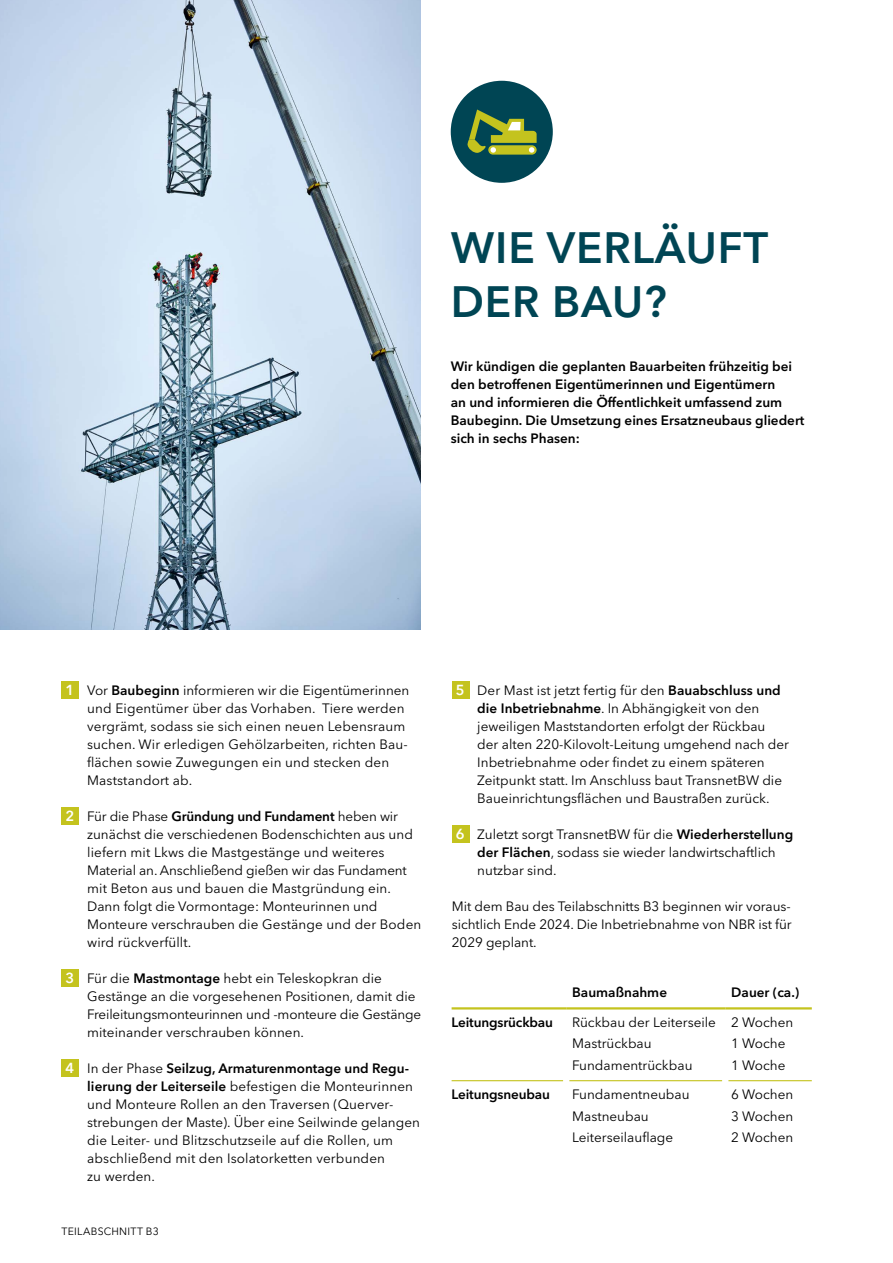
<style>
.page{position:relative;width:893px;height:1263px;background:#fff}
.page>*{position:absolute;margin:0;border:0;box-sizing:border-box;transform-origin:0 0}
.t1{font:600 43.5px/54px "Avenir Next LT Pro";letter-spacing:.02em;color:#004554}
.t2{font:13.5px/18px "Avenir Next LT Pro";color:#000}
.t3{font:600 13.5px/18px "Avenir Next LT Pro";color:#000}
.t4{font:10.5px "Avenir Next LT Pro";letter-spacing:.025em;color:#000}
.s1{font-weight:600;font-size:14.4px;color:#fff}
.s2{font-weight:600}
</style>
<div class="page">
<img style="left:0;top:0;width:421px;height:629px">
<div style="left:451px;top:81px;width:102px;height:102px;background:#004554;border-radius:50%"></div>
<div style="left:488px;top:145px;width:48px;height:10px;background:#779232;border-radius:5px"></div>
<svg style="left:467px;top:109px;width:69px;height:45px"></svg>
<div style="left:62px;top:681px;width:17px;height:17px;background:#c4c31e"></div>
<div style="left:62px;top:807px;width:17px;height:17px;background:#c4c31e"></div>
<div style="left:62px;top:969px;width:17px;height:17px;background:#c4c31e"></div>
<div style="left:62px;top:1059px;width:17px;height:17px;background:#c4c31e"></div>
<div style="left:452px;top:681px;width:17px;height:17px;background:#c4c31e"></div>
<div style="left:452px;top:825px;width:17px;height:17px;background:#c4c31e"></div>
<hr style="left:452px;top:1080px;width:111px;height:1px;background:#c4c31e">
<hr style="left:569px;top:1080px;width:153px;height:1px;background:#c4c31e">
<hr style="left:728px;top:1080px;width:84px;height:1px;background:#c4c31e">
<hr style="left:452px;top:1007px;width:114px;height:2px;background:#c4c31e">
<hr style="left:566px;top:1007px;width:159px;height:2px;background:#c4c31e">
<hr style="left:725px;top:1007px;width:87px;height:2px;background:#c4c31e">
<h1 class="t1" style="left:451px;top:220px;width:319px">WIE VERLÄUFT<br>DER BAU?</h1>
<p class="t3" style="left:451px;top:357px;width:355px">Wir kündigen die geplanten Bauarbeiten frühzeitig bei den betroffenen Eigentümerinnen und Eigentümern<br>an und informieren die Öffentlichkeit umfassend zum Baubeginn. Die Umsetzung eines Ersatzneubaus gliedert sich in sechs Phasen:</p>
<p class="t2" style="left:87px;top:681px;width:324px;text-indent:-22px"><span class="s1">1</span> Vor <span class="s2">Baubeginn</span> informieren wir die Eigentümerinnen und Eigentümer über das Vorhaben. Tiere werden vergrämt, sodass sie sich einen neuen Lebensraum suchen. Wir erledigen Gehölzarbeiten, richten Bau&shy;flächen sowie Zuwegungen ein und stecken den Maststandort ab.</p>
<p class="t2" style="left:87px;top:807px;width:336px;text-indent:-22px"><span class="s1">2</span> Für die Phase <span class="s2">Gründung und Fundament</span> heben wir zunächst die verschiedenen Bodenschichten aus und liefern mit Lkws die Mastgestänge und weiteres Material an. Anschließend gießen wir das Fundament mit Beton aus und bauen die Mastgründung ein.<br>Dann folgt die Vormontage: Monteurinnen und Monteure verschrauben die Gestänge und der Boden wird rückverfüllt.</p>
<p class="t2" style="left:87px;top:969px;width:336px;text-indent:-22px"><span class="s1">3</span> Für die <span class="s2">Mastmontage</span> hebt ein Teleskopkran die Gestänge an die vorgesehenen Positionen, damit die Freileitungsmonteurinnen und -monteure die Gestänge miteinander verschrauben können.</p>
<p class="t2" style="left:87px;top:1059px;width:334px;text-indent:-22px"><span class="s1">4</span> In der Phase <span class="s2">Seilzug, Armaturenmontage und Regu&shy;lierung der Leiterseile</span> befestigen die Monteurinnen und Monteure Rollen an den Traversen (Querver&shy;strebungen der Maste). Über eine Seilwinde gelangen die Leiter- und Blitzschutzseile auf die Rollen, um abschließend mit den Isolatorketten verbunden<br>zu werden.</p>
<p class="t4" style="left:62px;top:1225px;width:99px">TEILABSCHNITT B3</p>
<p class="t2" style="left:477px;top:681px;width:313px;text-indent:-22px"><span class="s1">5</span> Der Mast ist jetzt fertig für den <span class="s2">Bauabschluss und die Inbetriebnahme</span>. In Abhängigkeit von den jeweiligen Maststandorten erfolgt der Rückbau der alten 220-Kilovolt-Leitung umgehend nach der Inbetriebnahme oder findet zu einem späteren Zeitpunkt statt. Im Anschluss baut TransnetBW die Baueinrichtungsflächen und Baustraßen zurück.</p>
<p class="t2" style="left:477px;top:825px;width:317px;text-indent:-22px"><span class="s1">6</span> Zuletzt sorgt TransnetBW für die <span class="s2">Wiederherstellung der Flächen</span>, sodass sie wieder landwirtschaftlich nutzbar sind.</p>
<p class="t2" style="left:452px;top:897px;width:341px;text-align:justify">Mit dem Bau des Teilabschnitts B3 beginnen wir voraus&shy;sichtlich Ende 2024. Die Inbetriebnahme von NBR ist für 2029 geplant.</p>
<p class="t3" style="left:572px;top:983px;width:96px">Baumaßnahme</p>
<p class="t3" style="left:731px;top:983px;width:70px">Dauer (ca.)</p>
<p class="t3" style="left:452px;top:1013px;width:103px">Leitungsrückbau</p>
<p class="t2" style="left:572px;top:1012px;width:223px;line-height:21.3px">Rückbau der Leiterseile 2 Wochen<br>Mastrückbau</p>
<p class="t2" style="left:731px;top:1035px;width:56px">1 Woche</p>
<p class="t2" style="left:572px;top:1056px;width:122px">Fundamentrückbau</p>
<p class="t2" style="left:731px;top:1056px;width:56px">1 Woche</p>
<p class="t3" style="left:452px;top:1085px;width:100px">Leitungsneubau</p>
<p class="t2" style="left:572px;top:1086px;width:119px">Fundamentneubau</p>
<p class="t2" style="left:731px;top:1086px;width:64px">6 Wochen</p>
<p class="t2" style="left:572px;top:1107px;width:78px">Mastneubau</p>
<p class="t2" style="left:731px;top:1107px;width:64px">3 Wochen</p>
<p class="t2" style="left:572px;top:1128px;width:102px">Leiterseilauflage</p>
<p class="t2" style="left:731px;top:1128px;width:64px">2 Wochen</p>
</div>
